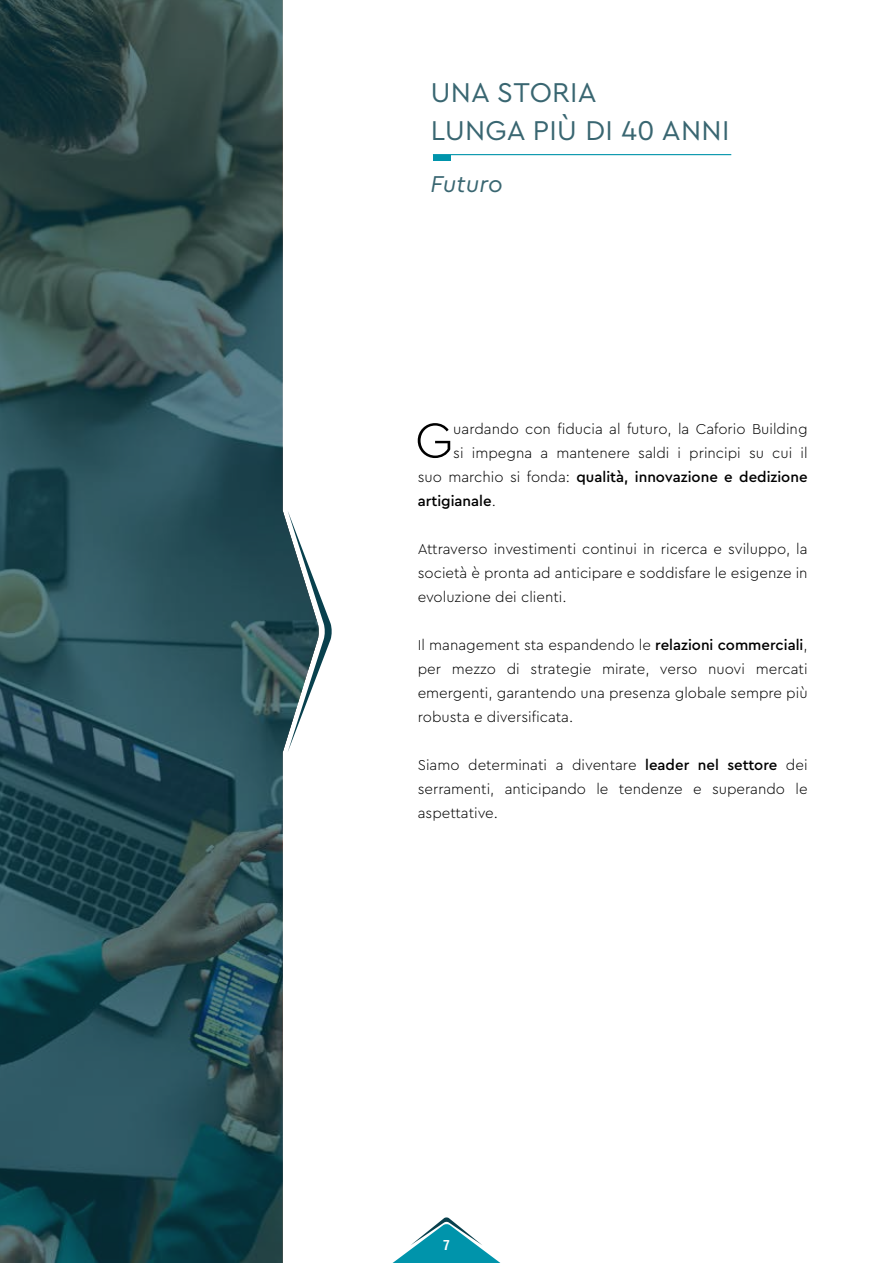
<style>
.page{position:relative;width:893px;height:1263px;background:#fff}
.page>*{position:absolute;margin:0;border:0;box-sizing:border-box;transform-origin:0 0}
.t1{font:300 51.3px "Cera Pro";color:#000}
.t2{font:28.5px/37.5px "Cera Pro";letter-spacing:.01em;color:#396671}
.t3{font:italic 24px "Cera Pro";letter-spacing:.01em;color:#396671}
.t4{font:300 15px/24px "Cera Pro";color:#000;text-align:justify}
.t5{font:500 15px "Cera Pro";color:#000}
.t6{font:700 condensed 13.5px "Helvetica LT Std";color:#fff}
.s1{font-weight:300}
.s2{font-weight:500}
</style>
<div class="page">
<svg style="left:392px;top:1217px;width:109px;height:46px"></svg>
<svg style="left:0;top:0;width:288px;height:1263px;background:#2b4e54"></svg>
<svg style="left:288px;top:512px;width:44px;height:239px"></svg>
<hr style="left:433px;top:154px;width:298px;height:1px;background:#0094ab">
<div style="left:433px;top:155px;width:17px;height:5px;background:#0094ab"></div>
<h2 class="t2" style="left:431px;top:73px;width:300px">UNA STORIA<br>LUNGA PIÙ DI 40 ANNI</h2>
<h3 class="t3" style="left:431px;top:168px;width:74px">Futuro</h3>
<h1 class="t1" style="left:415px;top:406px;width:40px">G</h1>
<p class="t4" style="left:453px;top:416px;width:356px">uardando con fiducia al futuro, la Caforio Building</p>
<p class="t4" style="left:453px;top:440px;width:356px">si impegna a mantenere saldi i principi su cui il</p>
<p class="t5" style="left:418px;top:466px;width:391px"><span class="s1">suo marchio si fonda:</span> qualità, innovazione e dedizione</p>
<p class="t5" style="left:418px;top:490px;width:80px">artigianale<span class="s1">.</span></p>
<p class="t4" style="left:418px;top:536px;width:391px">Attraverso investimenti continui in ricerca e sviluppo, la società è pronta ad anticipare e soddisfare le esigenze in evoluzione dei clienti.</p>
<p class="t4" style="left:418px;top:632px;width:391px">Il management sta espandendo le <span class="s2">relazioni commerciali</span>, per mezzo di strategie mirate, verso nuovi mercati emergenti, garantendo una presenza globale sempre più robusta e diversificata.</p>
<p class="t4" style="left:418px;top:752px;width:391px">Siamo determinati a diventare <span class="s2">leader nel settore</span> dei serramenti, anticipando le tendenze e superando le aspettative.</p>
<p class="t6" style="left:443px;top:1236px;width:8px">7</p>
</div>
